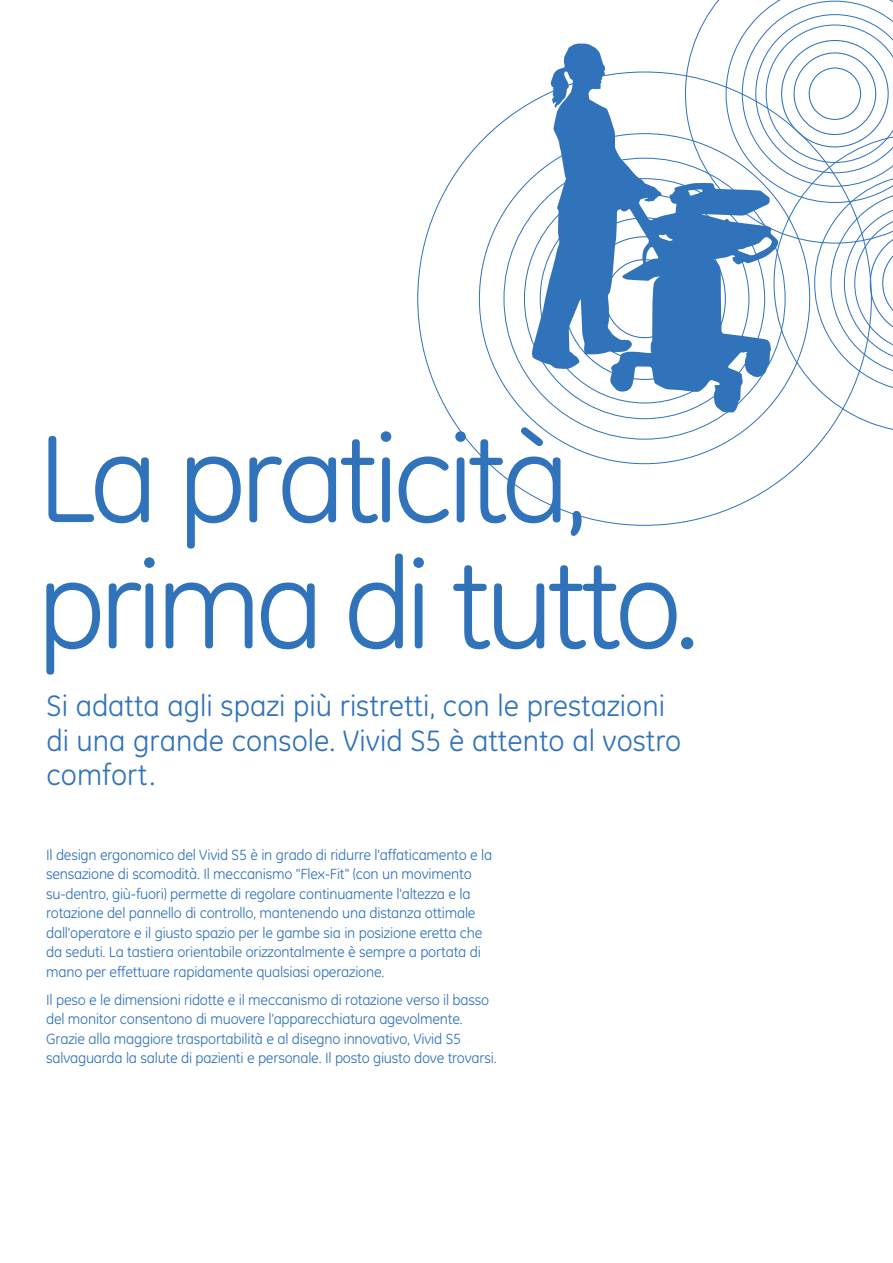
<style>
.page{position:relative;width:893px;height:1263px;background:#fff}
.page>*{position:absolute;margin:0;border:0;box-sizing:border-box;transform-origin:0 0}
.t1{font:126px/126px "GE Inspira";letter-spacing:-.05em;color:#3073ba}
.t2{font:30px/34.5px "GE Inspira";color:#3073ba}
.t3{font:15px/19.5px "GE Inspira";letter-spacing:-.015em;color:#3073ba}
</style>
<div class="page">
<svg style="left:418px;top:101px;width:410px;height:425px"></svg>
<svg style="left:532px;top:43px;width:241px;height:370px"></svg>
<svg style="left:685px;top:0;width:208px;height:244px"></svg>
<svg style="left:773px;top:39px;width:120px;height:394px"></svg>
<h1 class="t1" style="left:37px;top:415px;width:664px">La praticità, prima di tutto.</h1>
<h2 class="t2" style="left:46px;top:689px;width:636px">Si adatta agli spazi più ristretti, con le prestazioni di una grande console. Vivid S5 è attento al vostro comfort.</h2>
<p class="t3" style="left:46px;top:845px;width:448px">Il design ergonomico del Vivid S5 è in grado di ridurre l'affaticamento e la sensazione di scomodità. Il meccanismo "Flex-Fit" (con un movimento su-dentro, giù-fuori) permette di regolare continuamente l'altezza e la rotazione del pannello di controllo, mantenendo una distanza ottimale dall'operatore e il giusto spazio per le gambe sia in posizione eretta che da seduti. La tastiera orientabile orizzontalmente è sempre a portata di mano per effettuare rapidamente qualsiasi operazione.</p>
<p class="t3" style="left:46px;top:990px;width:452px">Il peso e le dimensioni ridotte e il meccanismo di rotazione verso il basso del monitor consentono di muovere l’apparecchiatura agevolmente.<br>Grazie alla maggiore trasportabilità e al disegno innovativo, Vivid S5 salvaguarda la salute di pazienti e personale. Il posto giusto dove trovarsi.</p>
</div>
